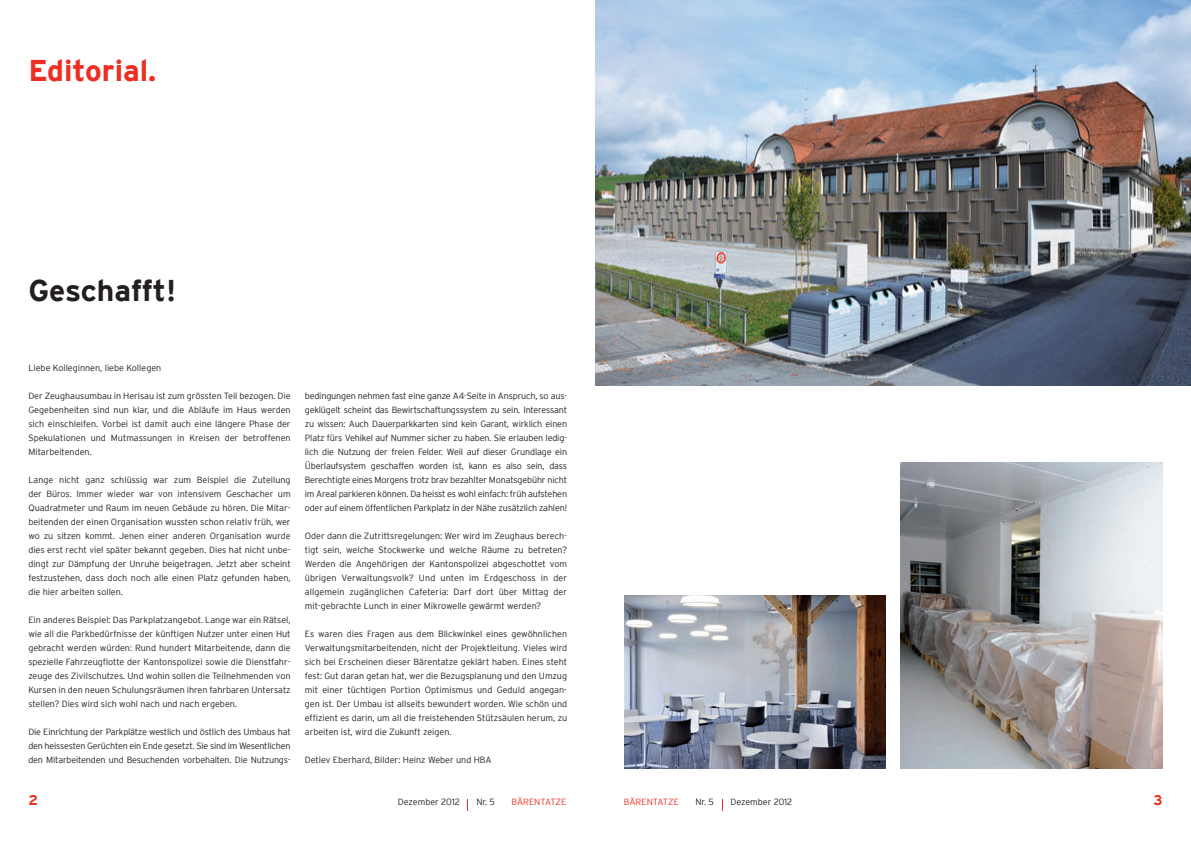
<style>
.page{position:relative;width:1191px;height:842px;background:#fff}
.page>*{position:absolute;margin:0;border:0;box-sizing:border-box;transform-origin:0 0}
.t1{font:700 30px "Interstate";color:#ee2e22}
.t2{font:700 30px "Interstate";color:#231f20}
.t3{font:700 14px "Interstate";color:#ee2e22}
.t4{font:300 9px/14px "Interstate";color:#231f20;text-align:justify}
.t5{font:300 9px "Interstate";color:#ee2e22}
</style>
<div class="page">
<svg style="left:722px;top:799px;width:1px;height:12px"></svg>
<svg style="left:467px;top:799px;width:1px;height:12px"></svg>
<img style="left:595px;top:0;width:596px;height:385px">
<img style="left:900px;top:462px;width:262px;height:307px">
<img style="left:624px;top:595px;width:261px;height:174px">
<h1 class="t1" style="left:28px;top:53px;width:130px">Editorial.</h1>
<h1 class="t2" style="left:28px;top:274px;width:149px">Geschafft!</h1>
<p class="t4" style="left:28px;top:361px;width:134px">Liebe Kolleginnen, liebe Kollegen</p>
<p class="t4" style="left:28px;top:389px;width:264px">Der Zeughausumbau in Herisau ist zum grössten Teil bezogen. Die Gegebenheiten sind nun klar, und die Abläufe im Haus werden sich einschleifen. Vorbei ist damit auch eine längere Phase der Spekulationen und Mutmassungen in Kreisen der betroffenen Mitarbeitenden.</p>
<p class="t4" style="left:28px;top:473px;width:264px">Lange nicht ganz schlüssig war zum Beispiel die Zuteilung der Büros. Immer wieder war von intensivem Geschacher um Quadratmeter und Raum im neuen Gebäude zu hören. Die Mitar&shy;beitenden der einen Organisation wussten schon relativ früh, wer wo zu sitzen kommt. Jenen einer anderen Organisation wurde dies erst recht viel später bekannt gegeben. Dies hat nicht unbe&shy;dingt zur Dämpfung der Unruhe beigetragen. Jetzt aber scheint festzustehen, dass doch noch alle einen Platz gefunden haben, die hier arbeiten sollen.</p>
<p class="t4" style="left:28px;top:613px;width:264px">Ein anderes Beispiel: Das Parkplatzangebot. Lange war ein Rätsel, wie all die Parkbedürfnisse der künftigen Nutzer unter einen Hut gebracht werden würden: Rund hundert Mitarbeitende, dann die spezielle Fahrzeugflotte der Kantonspolizei sowie die Dienstfahr&shy;zeuge des Zivilschutzes. Und wohin sollen die Teilnehmenden von Kursen in den neuen Schulungsräumen ihren fahrbaren Untersatz stellen? Dies wird sich wohl nach und nach ergeben.</p>
<p class="t4" style="left:28px;top:725px;width:264px">Die Einrichtung der Parkplätze westlich und östlich des Umbaus hat den heissesten Gerüchten ein Ende gesetzt. Sie sind im Wesentlichen den Mitarbeitenden und Besuchenden vorbehalten. Die Nutzungs-</p>
<p class="t4" style="left:305px;top:389px;width:264px">bedingungen nehmen fast eine ganze A4-Seite in Anspruch, so aus&shy;geklügelt scheint das Bewirtschaftungssystem zu sein. Interessant zu wissen: Auch Dauerparkkarten sind kein Garant, wirklich einen Platz fürs Vehikel auf Nummer sicher zu haben. Sie erlauben ledig&shy;lich die Nutzung der freien Felder. Weil auf dieser Grundlage ein Überlaufsystem geschaffen worden ist, kann es also sein, dass Berechtigte eines Morgens trotz brav bezahlter Monatsgebühr nicht im Areal parkieren können. Da heisst es wohl einfach: früh aufstehen oder auf einem öffentlichen Parkplatz in der Nähe zusätzlich zahlen!</p>
<p class="t4" style="left:305px;top:529px;width:264px">Oder dann die Zutrittsregelungen: Wer wird im Zeughaus berech&shy;tigt sein, welche Stockwerke und welche Räume zu betreten?<br>Werden die Angehörigen der Kantonspolizei abgeschottet vom übrigen Verwaltungsvolk? Und unten im Erdgeschoss in der allgemein zugänglichen Cafeteria: Darf dort über Mittag der mit-gebrachte Lunch in einer Mikrowelle gewärmt werden?</p>
<p class="t4" style="left:305px;top:627px;width:264px">Es waren dies Fragen aus dem Blickwinkel eines gewöhnlichen Verwaltungsmitarbeitenden, nicht der Projektleitung. Vieles wird sich bei Erscheinen dieser Bärentatze geklärt haben. Eines steht fest: Gut daran getan hat, wer die Bezugsplanung und den Umzug mit einer tüchtigen Portion Optimismus und Geduld angegan&shy;gen ist. Der Umbau ist allseits bewundert worden. Wie schön und effizient es darin, um all die freistehenden Stützsäulen herum, zu arbeiten ist, wird die Zukunft zeigen.</p>
<p class="t4" style="left:305px;top:753px;width:188px">Detlev Eberhard, Bilder: Heinz Weber und HBA</p>
<h2 class="t3" style="left:28px;top:792px;width:11px">2</h2>
<p class="t4" style="left:398px;top:795px;width:63px">Dezember 2012</p>
<p class="t4" style="left:476px;top:795px;width:20px">Nr. 5</p>
<p class="t5" style="left:511px;top:797px;width:57px">BÄRENTATZE</p>
<p class="t5" style="left:624px;top:797px;width:57px">BÄRENTATZE</p>
<p class="t4" style="left:695px;top:795px;width:20px">Nr. 5</p>
<p class="t4" style="left:730px;top:795px;width:63px">Dezember 2012</p>
<h2 class="t3" style="left:1153px;top:792px;width:11px">3</h2>
</div>
